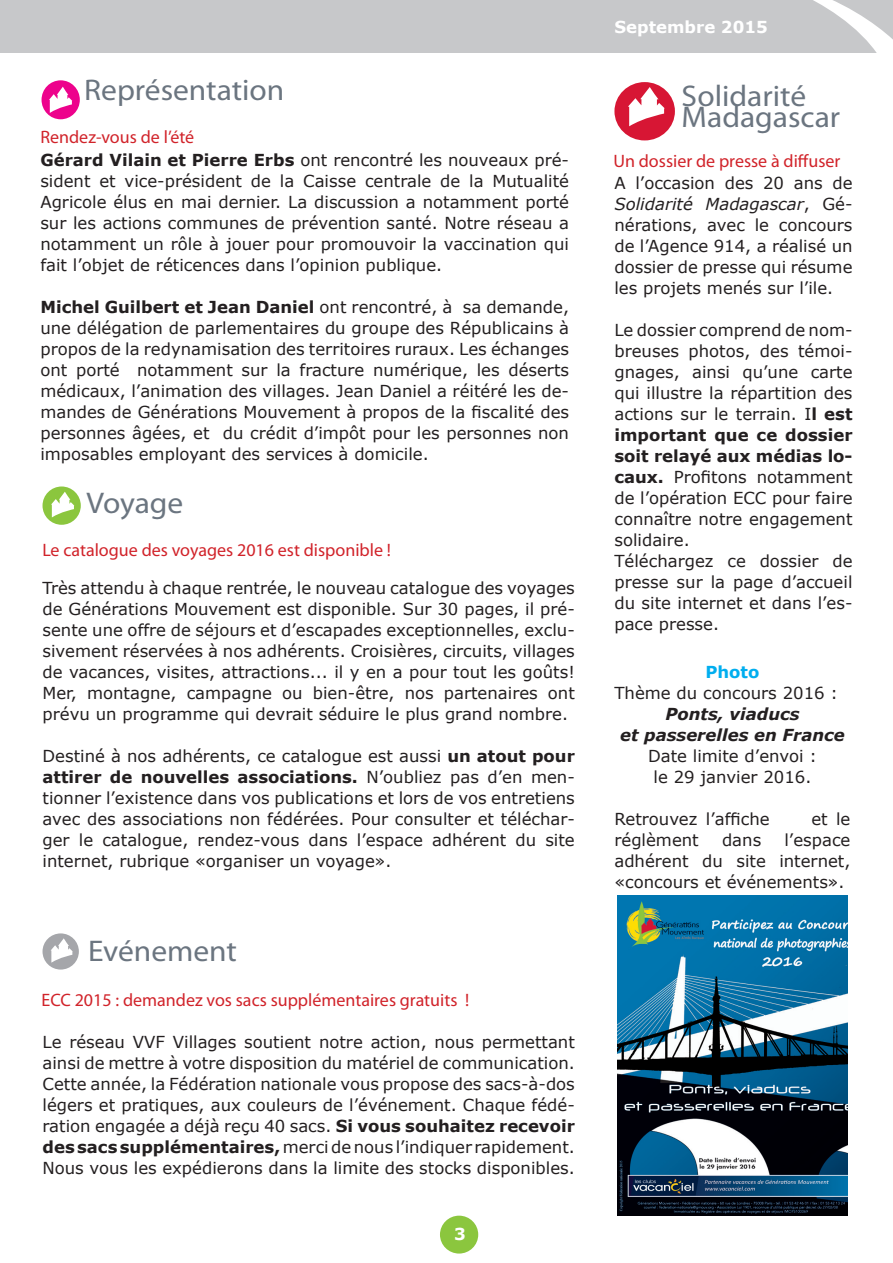
<style>
.page{position:relative;width:893px;height:1263px;background:#fff}
.page>*{position:absolute;margin:0;border:0;box-sizing:border-box;transform-origin:0 0}
.t1{font:30px "Myriad Pro";color:#6b7580;scale:1.05 1}
.t2{font:18px "Myriad Pro";color:#d1232a}
.t3{font:16.5px/21px "Verdana";color:#231f20;text-align:justify}
.t4{font:italic 700 16.5px/21px "Verdana";color:#231f20;text-align:center}
.t5{font:700 16.5px "Verdana";color:#fff}
.t6{font:700 16.5px "Verdana";color:#00aeef}
.s1{font-weight:700}
.s2{font-style:italic}
</style>
<div class="page">
<div style="left:43px;top:486px;width:38px;height:39px;background:#8bc63e;border-radius:50%"></div>
<svg style="left:51px;top:492px;width:23px;height:25px"></svg>
<div style="left:440px;top:1216px;width:38px;height:37px;background:#8bc63e;border-radius:50%"></div>
<div style="left:0;top:0;width:893px;height:52px;background:#c7c8ca"></div>
<svg style="left:757px;top:0;width:136px;height:53px"></svg>
<div style="left:43px;top:933px;width:36px;height:36px;background:#a5a6aa;border-radius:50%"></div>
<svg style="left:51px;top:938px;width:22px;height:25px"></svg>
<div style="left:614px;top:82px;width:61px;height:58px;background:#d71634;border-radius:50%"></div>
<svg style="left:628px;top:87px;width:37px;height:39px"></svg>
<div style="left:42px;top:80px;width:38px;height:39px;background:#ed028c;border-radius:50%"></div>
<svg style="left:49px;top:87px;width:23px;height:26px"></svg>
<img style="left:617px;top:895px;width:231px;height:321px">
<h1 class="t1" style="left:84px;top:71px;width:192px">Représentation</h1>
<p class="t2" style="left:40px;top:126px;width:155px">Rendez-vous de l’été</p>
<p class="t3" style="left:40px;top:149px;width:530px"><span class="s1">Gérard Vilain et Pierre Erbs</span> ont rencontré les nouveaux pré&shy;sident et vice-président de la Caisse centrale de la Mutualité Agricole élus en mai dernier. La discussion a notamment porté sur les actions communes de prévention santé. Notre réseau a notamment un rôle à jouer pour promouvoir la vaccination qui fait l’objet de réticences dans l’opinion publique.</p>
<p class="t3" style="left:40px;top:296px;width:530px"><span class="s1">Michel Guilbert et Jean Daniel</span> ont rencontré, à sa demande, une délégation de parlementaires du groupe des Républicains à propos de la redynamisation des territoires ruraux. Les échanges ont porté notamment sur la fracture numérique, les déserts médicaux, l’animation des villages. Jean Daniel a réitéré les de&shy;mandes de Générations Mouvement à propos de la fiscalité des personnes âgées, et du crédit d’impôt pour les personnes non imposables employant des services à domicile.</p>
<h1 class="t1" style="left:86px;top:485px;width:94px">Voyage</h1>
<p class="t2" style="left:42px;top:539px;width:350px">Le catalogue des voyages 2016 est disponible !</p>
<p class="t3" style="left:43px;top:577px;width:534px">Très attendu à chaque rentrée, le nouveau catalogue des voyages de Générations Mouvement est disponible. Sur 30 pages, il pré&shy;sente une offre de séjours et d’escapades exceptionnelles, exclu&shy;sivement réservées à nos adhérents. Croisières, circuits, villages de vacances, visites, attractions... il y en a pour tout les goûts!<br>Mer, montagne, campagne ou bien-être, nos partenaires ont prévu un programme qui devrait séduire le plus grand nombre.</p>
<p class="t3" style="left:43px;top:745px;width:534px">Destiné à nos adhérents, ce catalogue est aussi <span class="s1">un atout pour attirer de nouvelles associations.</span> N’oubliez pas d’en men&shy;tionner l’existence dans vos publications et lors de vos entretiens avec des associations non fédérées. Pour consulter et téléchar&shy;ger le catalogue, rendez-vous dans l’espace adhérent du site internet, rubrique «organiser un voyage».</p>
<h1 class="t1" style="left:88px;top:933px;width:143px">Evénement</h1>
<p class="t2" style="left:42px;top:989px;width:429px">ECC 2015 : demandez vos sacs supplémentaires gratuits !</p>
<p class="t3" style="left:43px;top:1031px;width:534px">Le réseau VVF Villages soutient notre action, nous permettant ainsi de mettre à votre disposition du matériel de communication.<br>Cette année, la Fédération nationale vous propose des sacs-à-dos légers et pratiques, aux couleurs de l’événement. Chaque fédé&shy;ration engagée a déjà reçu 40 sacs. <span class="s1">Si vous souhaitez recevoir des sacs supplémentaires,</span> merci de nous l’indiquer rapidement.<br>Nous vous les expédierons dans la limite des stocks disponibles.</p>
<p class="t5" style="left:454px;top:1222px;width:13px">3</p>
<p class="t5" style="left:614px;top:15px;width:155px">Septembre 2015</p>
<h1 class="t1" style="left:682px;top:78px;width:120px">Solidarité</h1>
<h1 class="t1" style="left:682px;top:99px;width:152px">Madagascar</h1>
<p class="t2" style="left:613px;top:150px;width:229px">Un dossier de presse à diffuser</p>
<p class="t3" style="left:614px;top:173px;width:240px">A l’occasion des 20 ans de <span class="s2">Solidarité Madagascar</span>, Gé&shy;nérations, avec le concours de l’Agence 914, a réalisé un dossier de presse qui résume les projets menés sur l’ile.</p>
<p class="t3" style="left:614px;top:320px;width:240px;text-align:left">Le dossier comprend de nom&shy;breuses photos, des témoi&shy;gnages, ainsi qu’une carte qui illustre la répartition des actions sur le terrain. I<span class="s1">l est important que ce dossier soit relayé aux médias lo&shy;caux.</span> Profitons notamment de l’opération ECC pour faire connaître notre engagement solidaire.<br>Téléchargez ce dossier de presse sur la page d’accueil du site internet et dans l’es&shy;pace presse.</p>
<p class="t6" style="left:705px;top:660px;width:56px">Photo</p>
<p class="t3" style="left:614px;top:682px;width:225px">Thème du concours 2016 :</p>
<p class="t4" style="left:620px;top:703px;width:226px">Ponts, viaducs<br>et passerelles en France</p>
<p class="t3" style="left:648px;top:745px;width:170px;text-align:center">Date limite d’envoi : le 29 janvier 2016.</p>
<p class="t3" style="left:614px;top:808px;width:157px">Retrouvez l’affiche</p>
<p class="t3" style="left:811px;top:808px;width:41px">et le</p>
<p class="t3" style="left:614px;top:829px;width:86px">réglèment</p>
<p class="t3" style="left:722px;top:829px;width:41px">dans</p>
<p class="t3" style="left:614px;top:829px;width:237px;text-indent:170px">l’espace adhérent du site internet, «concours et événements».</p>
</div>
